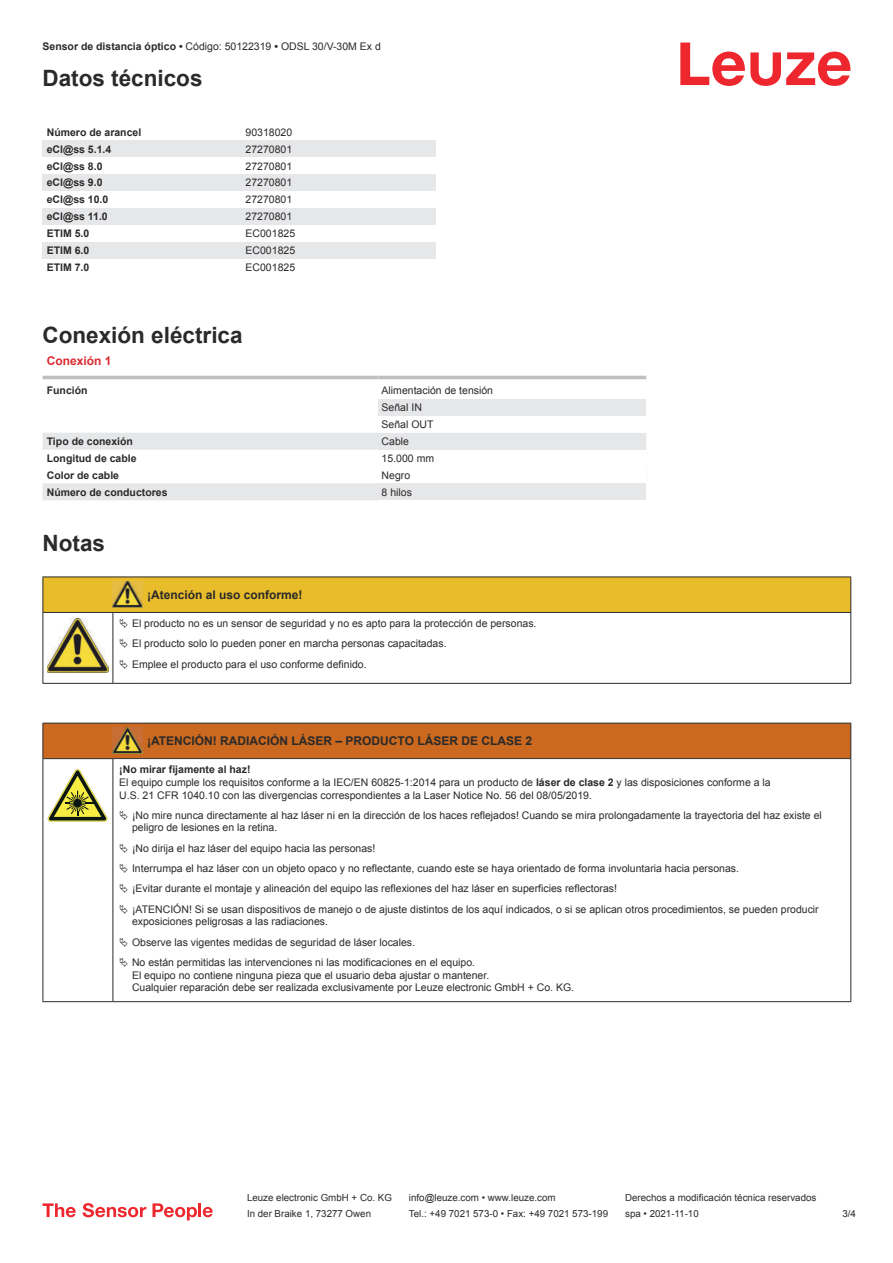
<style>
.page{position:relative;width:893px;height:1263px;background:#fff}
.page>*{position:absolute;margin:0;border:0;box-sizing:border-box;transform-origin:0 0}
.t1{font:700 22.5px "Arial";color:#2b292a}
.t2{font:700 12px "Arial";color:#2b292a}
.t3{font:700 12px "Arial";color:#db2a30}
.t4{font:10.5px/20.2px "Arial";color:#2b292a}
.t5{font:700 10.5px "Arial";color:#2b292a}
.t6{font:9.75px "Arial";color:#2b292a}
.s1{font-weight:700}
</style>
<div class="page">
<svg style="left:680px;top:43px;width:170px;height:43px"></svg>
<div style="left:43px;top:140px;width:199px;height:17px;background:#e6e7e9"></div>
<div style="left:242px;top:140px;width:194px;height:17px;background:#e6e7e9"></div>
<div style="left:43px;top:174px;width:199px;height:17px;background:#e6e7e9"></div>
<div style="left:242px;top:174px;width:194px;height:17px;background:#e6e7e9"></div>
<div style="left:43px;top:208px;width:199px;height:17px;background:#e6e7e9"></div>
<div style="left:242px;top:208px;width:194px;height:17px;background:#e6e7e9"></div>
<div style="left:43px;top:242px;width:199px;height:17px;background:#e6e7e9"></div>
<div style="left:242px;top:242px;width:194px;height:17px;background:#e6e7e9"></div>
<svg style="left:43px;top:375px;width:603px;height:5px"></svg>
<hr style="left:43px;top:376px;width:335px;height:3px;background:#bdbfc1">
<hr style="left:378px;top:376px;width:268px;height:3px;background:#bdbfc1">
<svg style="left:43px;top:433px;width:335px;height:67px"></svg>
<div style="left:378px;top:399px;width:268px;height:17px;background:#e6e7e9"></div>
<div style="left:378px;top:433px;width:268px;height:17px;background:#e6e7e9"></div>
<div style="left:378px;top:483px;width:268px;height:17px;background:#e6e7e9"></div>
<svg style="left:43px;top:1203px;width:33px;height:14px"></svg>
<svg style="left:83px;top:1203px;width:63px;height:14px"></svg>
<svg style="left:153px;top:1203px;width:44px;height:17px"></svg>
<hr style="left:198px;top:1203px;width:3px;height:14px;background:#ed272d">
<svg style="left:203px;top:1207px;width:10px;height:10px"></svg>
<hr style="left:43px;top:576px;width:70px;height:1px;background:#2b292a">
<hr style="left:113px;top:576px;width:30px;height:1px;background:#2b292a">
<hr style="left:143px;top:576px;width:708px;height:1px;background:#2b292a">
<hr style="left:43px;top:683px;width:70px;height:1px;background:#2b292a">
<hr style="left:113px;top:683px;width:30px;height:1px;background:#2b292a">
<hr style="left:143px;top:683px;width:708px;height:1px;background:#2b292a">
<div style="left:44px;top:724px;width:806px;height:34px;background:#ca691f"></div>
<hr style="left:43px;top:723px;width:70px;height:1px;background:#2b292a">
<hr style="left:43px;top:723px;width:1px;height:35px;background:#2b292a">
<hr style="left:43px;top:758px;width:70px;height:1px;background:#2b292a">
<hr style="left:113px;top:723px;width:30px;height:1px;background:#2b292a">
<hr style="left:113px;top:758px;width:30px;height:1px;background:#2b292a">
<hr style="left:143px;top:723px;width:708px;height:1px;background:#2b292a">
<hr style="left:850px;top:723px;width:1px;height:35px;background:#2b292a">
<hr style="left:143px;top:758px;width:708px;height:1px;background:#2b292a">
<hr style="left:43px;top:759px;width:1px;height:238px;background:#2b292a">
<hr style="left:113px;top:759px;width:1px;height:238px;background:#2b292a">
<hr style="left:850px;top:759px;width:1px;height:238px;background:#2b292a">
<hr style="left:43px;top:1001px;width:70px;height:1px;background:#2b292a">
<hr style="left:113px;top:1001px;width:30px;height:1px;background:#2b292a">
<hr style="left:143px;top:1001px;width:708px;height:1px;background:#2b292a">
<img style="left:113px;top:727px;width:30px;height:27px">
<svg style="left:47px;top:769px;width:60px;height:53px"></svg>
<svg style="left:115px;top:759px;width:734px;height:1px"></svg>
<svg style="left:43px;top:577px;width:808px;height:106px"></svg>
<p class="t4" style="left:43px;top:37px;width:340px"><span class="s1">Sensor de distancia óptico •</span> Código: 50122319 <span class="s1">•</span> ODSL 30/V-30M Ex d</p>
<h1 class="t1" style="left:43px;top:70px;width:162px">Datos técnicos</h1>
<p class="t5" style="left:47px;top:128px;width:96px">Número de arancel</p>
<p class="t4" style="left:246px;top:123px;width:48px">90318020</p>
<p class="t5" style="left:47px;top:145px;width:66px">eCl@ss 5.1.4</p>
<p class="t4" style="left:246px;top:140px;width:48px">27270801</p>
<p class="t5" style="left:47px;top:162px;width:57px">eCl@ss 8.0</p>
<p class="t4" style="left:246px;top:157px;width:48px">27270801</p>
<p class="t5" style="left:47px;top:179px;width:57px">eCl@ss 9.0</p>
<p class="t4" style="left:246px;top:174px;width:48px">27270801</p>
<p class="t5" style="left:47px;top:196px;width:63px">eCl@ss 10.0</p>
<p class="t4" style="left:246px;top:191px;width:48px">27270801</p>
<p class="t5" style="left:47px;top:213px;width:63px">eCl@ss 11.0</p>
<p class="t4" style="left:246px;top:207px;width:48px">27270801</p>
<p class="t5" style="left:47px;top:230px;width:44px">ETIM 5.0</p>
<p class="t4" style="left:246px;top:224px;width:51px">EC001825</p>
<p class="t5" style="left:47px;top:246px;width:44px">ETIM 6.0</p>
<p class="t4" style="left:246px;top:241px;width:51px">EC001825</p>
<p class="t5" style="left:47px;top:263px;width:44px">ETIM 7.0</p>
<p class="t4" style="left:246px;top:258px;width:51px">EC001825</p>
<h1 class="t1" style="left:43px;top:327px;width:202px">Conexión eléctrica</h1>
<p class="t3" style="left:47px;top:356px;width:66px">Conexión 1</p>
<p class="t5" style="left:47px;top:387px;width:42px">Función</p>
<p class="t4" style="left:382px;top:383px;width:113px;line-height:17px">Alimentación de tensión<br>Señal IN<br>Señal OUT</p>
<p class="t5" style="left:47px;top:437px;width:88px">Tipo de conexión</p>
<p class="t4" style="left:382px;top:432px;width:29px">Cable</p>
<p class="t5" style="left:47px;top:454px;width:91px">Longitud de cable</p>
<p class="t4" style="left:382px;top:449px;width:54px">15.000 mm</p>
<p class="t5" style="left:47px;top:471px;width:74px">Color de cable</p>
<p class="t4" style="left:382px;top:466px;width:30px">Negro</p>
<p class="t5" style="left:47px;top:488px;width:122px">Número de conductores</p>
<p class="t4" style="left:382px;top:483px;width:32px">8 hilos</p>
<h1 class="t1" style="left:43px;top:534px;width:64px">Notas</h1>
<p class="t2" style="left:147px;top:590px;width:157px">¡Atención al uso conforme!</p>
<p class="t4" style="left:132px;top:614px;width:406px">El producto no es un sensor de seguridad y no es apto para la protección de personas.<br>El producto solo lo pueden poner en marcha personas capacitadas.<br>Emplee el producto para el uso conforme definido.</p>
<p class="t2" style="left:147px;top:736px;width:386px">¡ATENCIÓN! RADIACIÓN LÁSER – PRODUCTO LÁSER DE CLASE 2</p>
<p class="t4" style="left:119px;top:764px;width:653px;line-height:12.6px"><span class="s1">¡No mirar fijamente al haz!<br></span>El equipo cumple los requisitos conforme a la IEC/EN 60825-1:2014 para un producto de <span class="s1">láser de clase 2</span> y las disposiciones conforme a la<br>U.S. 21 CFR 1040.10 con las divergencias correspondientes a la Laser Notice No. 56 del 08/05/2019.</p>
<p class="t4" style="left:132px;top:810px;width:691px;line-height:12.6px">¡No mire nunca directamente al haz láser ni en la dirección de los haces reflejados! Cuando se mira prolongadamente la trayectoria del haz existe el peligro de lesiones en la retina.</p>
<p class="t4" style="left:132px;top:839px;width:688px">¡No dirija el haz láser del equipo hacia las personas!<br>Interrumpa el haz láser con un objeto opaco y no reflectante, cuando este se haya orientado de forma involuntaria hacia personas.<br>¡Evitar durante el montaje y alineación del equipo las reflexiones del haz láser en superficies reflectoras!<br>¡ATENCIÓN! Si se usan dispositivos de manejo o de ajuste distintos de los aquí indicados, o si se aplican otros procedimientos, se pueden producir</p>
<p class="t4" style="left:132px;top:912px;width:345px">exposiciones peligrosas a las radiaciones.<br>Observe las vigentes medidas de seguridad de láser locales.<br>No están permitidas las intervenciones ni las modificaciones en el equipo.</p>
<p class="t4" style="left:132px;top:969px;width:444px;line-height:12.6px">El equipo no contiene ninguna pieza que el usuario deba ajustar o mantener.<br>Cualquier reparación debe ser realizada exclusivamente por Leuze electronic GmbH + Co. KG.</p>
<p class="t6" style="left:247px;top:1194px;width:146px">Leuze electronic GmbH + Co. KG</p>
<p class="t6" style="left:409px;top:1194px;width:148px">info@leuze.com • www.leuze.com</p>
<p class="t6" style="left:625px;top:1194px;width:193px">Derechos a modificación técnica reservados</p>
<p class="t6" style="left:247px;top:1210px;width:126px">In der Braike 1, 73277 Owen</p>
<p class="t6" style="left:409px;top:1210px;width:201px">Tel.: +49 7021 573-0 • Fax: +49 7021 573-199</p>
<p class="t6" style="left:625px;top:1210px;width:75px">spa • 2021-11-10</p>
<p class="t6" style="left:842px;top:1210px;width:15px">3 /4</p>
</div>
